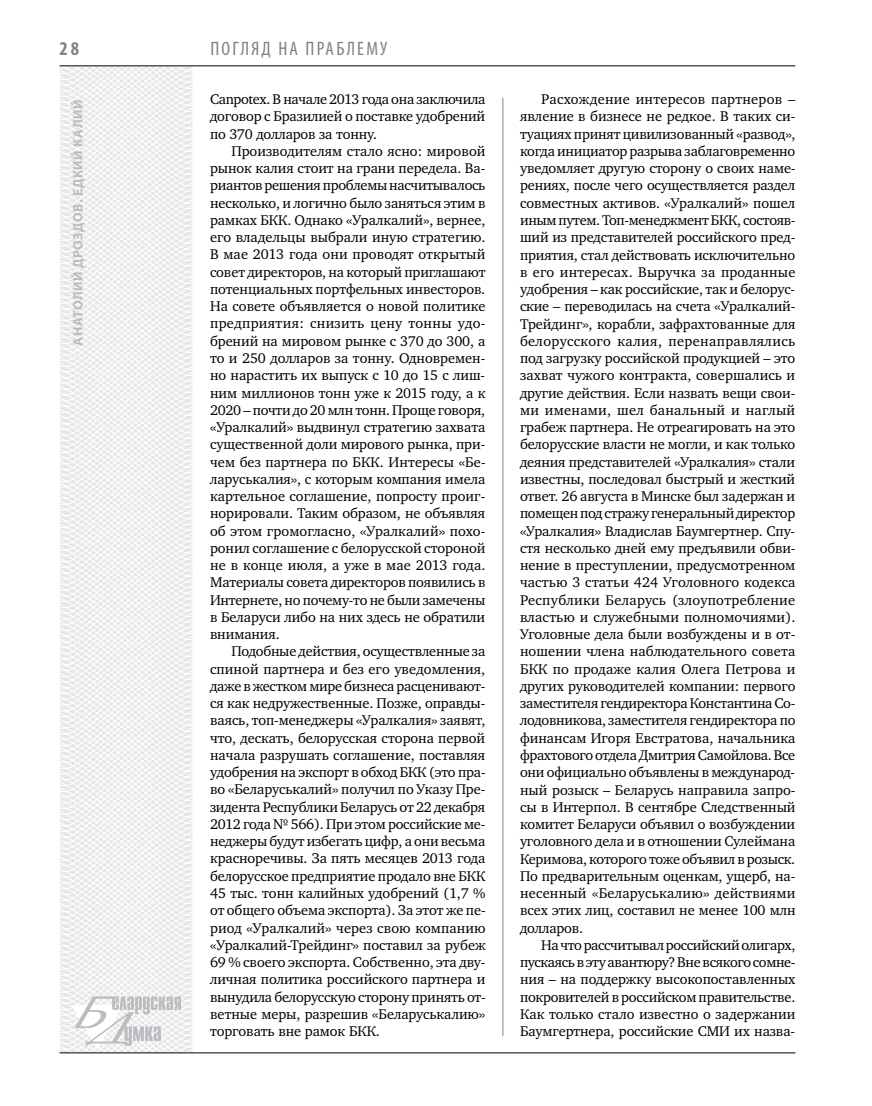
<style>
.page{position:relative;width:872px;height:1106px;background:#fff}
.page>*{position:absolute;margin:0;border:0;box-sizing:border-box;transform-origin:0 0}
.t1{font:condensed 19.5px "Myriad Pro";letter-spacing:.11em;color:#808285}
.t2{font:700 condensed 19.5px "Myriad Pro";color:#808285}
.t3{font:14.4px/17.2px "Charter C";letter-spacing:-.01em;color:#000;text-align:justify}
.t4{font:700 13.5px "Myriad Pro";letter-spacing:.04em;color:#bcbdc0}
</style>
<div class="page">
<svg style="left:59px;top:65px;width:192px;height:989px"></svg>
<hr style="left:502px;top:98px;width:1px;height:938px;background:#808285">
<hr style="left:60px;top:1052px;width:735px;height:1px;background:#000">
<svg style="left:71px;top:996px;width:110px;height:53px"></svg>
<hr style="left:60px;top:65px;width:735px;height:1px;background:#000">
<h1 class="t2" style="left:60px;top:37px;width:21px">28</h1>
<p class="t4" style="left:69px;top:345px;width:247px;rotate:-90deg">Анатолий ДРОЗДОВ. Едкий калий</p>
<h1 class="t1" style="left:210px;top:37px;width:178px">Погляд на праблему</h1>
<p class="t3" style="left:210px;top:91px;width:277px">Canpotex. В начале 2013 года она заключила договор с Бразилией о поставке удобрений по 370 долларов за тонну.</p>
<p class="t3" style="left:210px;top:142px;width:277px;text-indent:21px">Производителям стало ясно: мировой рынок калия стоит на грани передела. Ва&shy;риантов решения проблемы насчитывалось несколько, и логично было заняться этим в рамках БКК. Однако «Уралкалий», вернее, его владельцы выбрали иную стратегию.<br>В мае 2013 года они проводят открытый совет директоров, на который приглашают потенциальных портфельных инвесторов.<br>На совете объявляется о новой политике предприятия: снизить цену тонны удо&shy;брений на мировом рынке с 370 до 300, а то и 250 долларов за тонну. Одновремен&shy;но нарастить их выпуск с 10 до 15 с лиш&shy;ним миллионов тонн уже к 2015 году, а к 2020 – почти до 20 млн тонн. Проще говоря, «Уралкалий» выдвинул стратегию захвата существенной доли мирового рынка, при&shy;чем без партнера по БКК. Интересы «Бе&shy;ларуськалия», с которым компания имела картельное соглашение, попросту проиг&shy;норировали. Таким образом, не объявляя об этом громогласно, «Уралкалий» похо&shy;ронил соглашение с белорусской стороной не в конце июля, а уже в мае 2013 года.<br>Материалы совета директоров появились в Интернете, но почему-то не были замечены в Беларуси либо на них здесь не обратили внимания.</p>
<p class="t3" style="left:210px;top:643px;width:277px;text-indent:21px">Подобные действия, осуществленные за спиной партнера и без его уведомления, даже в жестком мире бизнеса расценивают&shy;ся как недружественные. Позже, оправды&shy;ваясь, топ-менеджеры «Уралкалия» заявят, что, дескать, белорусская сторона первой начала разрушать соглашение, поставляя удобрения на экспорт в обход БКК (это пра&shy;во «Беларуськалий» получил по Указу Пре&shy;зидента Республики Беларусь от 22 декабря 2012 года № 566). При этом российские ме&shy;неджеры будут избегать цифр, а они весьма красноречивы. За пять месяцев 2013 года белорусское предприятие продало вне БКК 45 тыс. тонн калийных удобрений (1,7 % от общего объема экспорта). За этот же пе&shy;риод «Уралкалий» через свою компанию «Уралкалий-Трейдинг» поставил за рубеж 69 % своего экспорта. Собственно, эта дву&shy;личная политика российского партнера и вынудила белорусскую сторону принять от&shy;ветные меры, разрешив «Беларуськалию» торговать вне рамок БКК.</p>
<p class="t3" style="left:520px;top:91px;width:277px;text-indent:21px">Расхождение интересов партнеров – явление в бизнесе не редкое. В таких си&shy;туациях принят цивилизованный «развод», когда инициатор разрыва заблаговременно уведомляет другую сторону о своих наме&shy;рениях, после чего осуществляется раздел совместных активов. «Уралкалий» пошел иным путем. Топ-менеджмент БКК, состояв&shy;ший из представителей российского пред&shy;приятия, стал действовать исключительно в его интересах. Выручка за проданные удобрения – как российские, так и белорус&shy;ские – переводилась на счета «Уралкалий-Трейдинг», корабли, зафрахтованные для белорусского калия, перенаправлялись под загрузку российской продукцией – это захват чужого контракта, совершались и другие действия. Если назвать вещи свои&shy;ми именами, шел банальный и наглый грабеж партнера. Не отреагировать на это белорусские власти не могли, и как только деяния представителей «Уралкалия» стали известны, последовал быстрый и жесткий ответ. 26 августа в Минске был задержан и помещен под стражу генеральный директор «Уралкалия» Владислав Баумгертнер. Спу&shy;стя несколько дней ему предъявили обви&shy;нение в преступлении, предусмотренном частью 3 статьи 424 Уголовного кодекса Республики Беларусь (злоупотребление властью и служебными полномочиями).<br>Уголовные дела были возбуждены и в от&shy;ношении члена наблюдательного совета БКК по продаже калия Олега Петрова и других руководителей компании: первого заместителя гендиректора Константина Со&shy;лодовникова, заместителя гендиректора по финансам Игоря Евстратова, начальника фрахтового отдела Дмитрия Самойлова. Все они официально объявлены в международ&shy;ный розыск – Беларусь направила запро&shy;сы в Интерпол. В сентябре Следственный комитет Беларуси объявил о возбуждении уголовного дела и в отношении Сулеймана Керимова, которого тоже объявил в розыск.<br>По предварительным оценкам, ущерб, на&shy;несенный «Беларуськалию» действиями всех этих лиц, составил не менее 100 млн долларов.</p>
<p class="t3" style="left:520px;top:936px;width:277px;text-indent:21px">На что рассчитывал российский олигарх, пускаясь в эту авантюру? Вне всякого сомне&shy;ния – на поддержку высокопоставленных покровителей в российском правительстве.<br>Как только стало известно о задержании Баумгертнера, российские СМИ их назва-</p>
</div>
